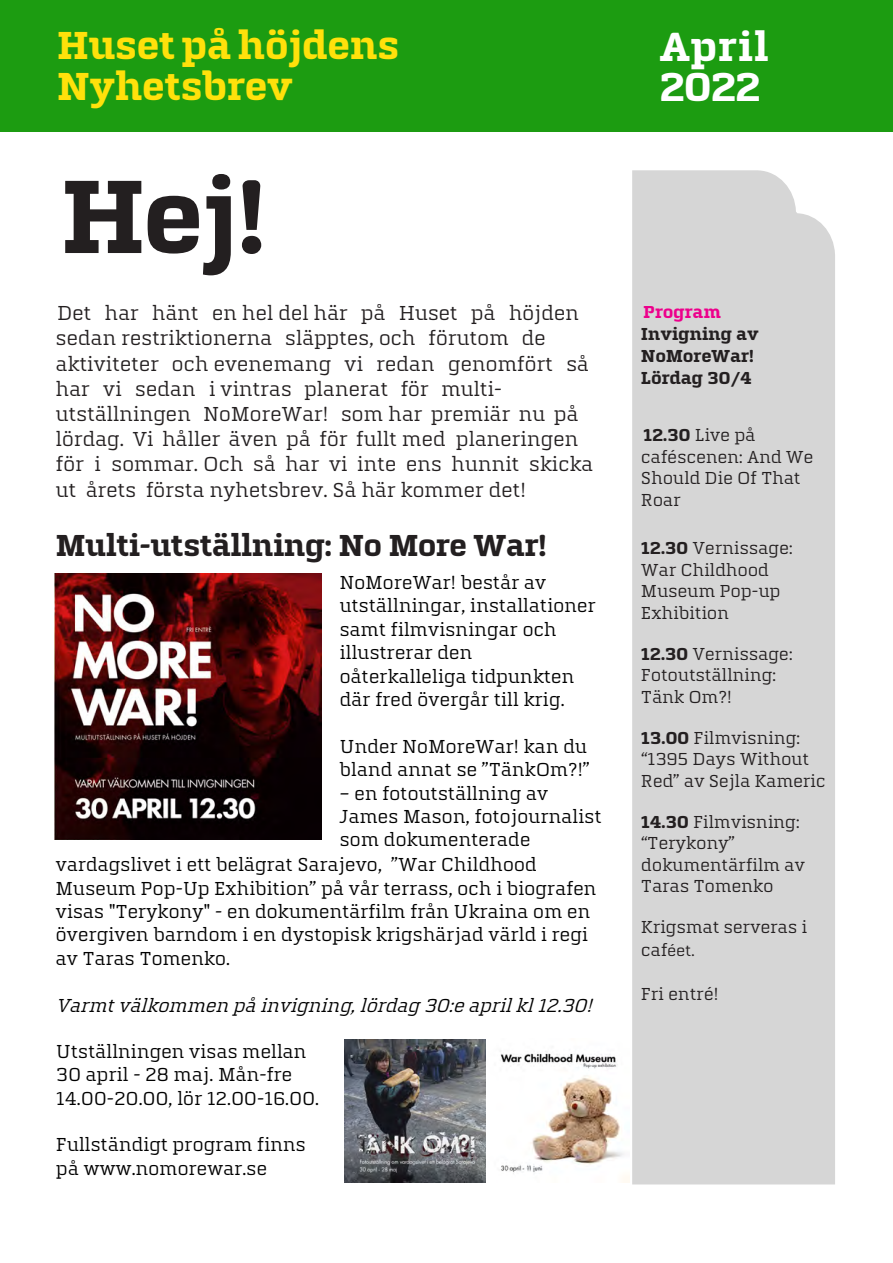
<style>
.page{position:relative;width:893px;height:1263px;background:#fff}
.page>*{position:absolute;margin:0;border:0;box-sizing:border-box;transform-origin:0 0}
.t1{font:700 108px "Quitador For Jarfalla";color:#231f20}
.NO_Bröd_Liten{font:700 42px/39.9px "Quitador For Jarfalla";color:#fff}
.NO_Bröd_Liten-2{font:700 40.5px/41.5px "Quitador For Jarfalla";letter-spacing:-.025em;color:#ffe10b}
.t2{font:700 31.5px "Quitador For Jarfalla";letter-spacing:-.035em;color:#231f20}
.t3{font:21px/25.2px "Quitador For Jarfalla";letter-spacing:-.02em;color:#231f20}
.t4{font:19.5px/23.4px "Quitador For Jarfalla";letter-spacing:-.02em;color:#000}
.t5{font:italic 19.5px "Quitador For Jarfalla";color:#000}
.t6{font:18px/21.5px "Quitador For Jarfalla";letter-spacing:-.02em;color:#231f20}
.t7{font:700 18px/21.9px "Quitador For Jarfalla";letter-spacing:-.02em;color:#231f20}
.t8{font:16.5px "Quitador For Jarfalla";color:#231f20}
.s1{color:#ed008c}
.s2{font-weight:700}
.s3{font-size:18px}
</style>
<div class="page">
<div style="left:0;top:0;width:893px;height:132px;background:#1c9c11"></div>
<div style="left:632px;top:170px;width:203px;height:1014px;background:#d6d6d6"></div>
<img style="left:55px;top:573px;width:266px;height:266px">
<img style="left:345px;top:1039px;width:284px;height:143px">
<p class="NO_Bröd_Liten-2" style="left:57px;top:24px;width:344px">Huset på höjdens<br>Nyhetsbrev</p>
<p class="NO_Bröd_Liten" style="left:659px;top:27px;width:111px">April<br>2022</p>
<p class="t1" style="left:60px;top:158px;width:209px">Hej!</p>
<p class="t3" style="left:56px;top:301px;width:539px">Det har hänt en hel del här på Huset på höjden sedan restriktionerna släpptes, och förutom de aktiviteter och evenemang vi redan genomfört så har vi sedan i vintras planerat för multi&shy;utställningen NoMoreWar! som har premiär nu på lördag. Vi håller även på för fullt med planeringen för i sommar. Och så har vi inte ens hunnit skicka ut årets första nyhetsbrev. Så här kommer det!</p>
<h3 class="t2" style="left:56px;top:528px;width:493px">Multi-utställning: No More War!</h3>
<p class="t4" style="left:339px;top:571px;width:258px">NoMoreWar! består av utställningar, installationer samt filmvisningar och illustrerar den oåterkalleliga tidpunkten där fred övergår till krig.</p>
<p class="t4" style="left:339px;top:735px;width:252px">Under NoMoreWar! kan du bland annat se ”TänkOm?!”</p>
<p class="t4" style="left:339px;top:781px;width:264px">– en fotoutställning av<br>James Mason, fotojournalist som dokumenterade</p>
<p class="t4" style="left:56px;top:853px;width:543px">vardagslivet i ett belägrat Sarajevo, ”War Childhood Museum Pop-Up Exhibition” på vår terrass, och i biografen visas "Terykony" - en dokumentärfilm från Ukraina om en övergiven barndom i en dystopisk krigshärjad värld i regi av Taras Tomenko.</p>
<p class="t5" style="left:56px;top:995px;width:543px">Varmtvälkommen påinvigning,lördag 30:eaprilkl12.30!</p>
<p class="t4" style="left:56px;top:1039px;width:265px">Utställningen visas mellan<br>30 april - 28 maj. Mån-fre<br>14.00-20.00, lör 12.00-16.00.</p>
<p class="t4" style="left:56px;top:1133px;width:251px">Fullständigt program finns på www.nomorewar.se</p>
<p class="t7" style="left:641px;top:301px;width:119px"><span class="s1">Program<br></span>Invigning av<br>NoMoreWar!<br>Lördag 30/4</p>
<p class="t6" style="left:641px;top:424px;width:174px;line-height:21.9px"><span class="s2">12.30</span> Live på caféscenen: And We<br>Should Die Of That<br>Roar</p>
<p class="t6" style="left:641px;top:538px;width:153px"><span class="s2">12.30</span> Vernissage:<br>War Childhood<br>Museum Pop-up<br>Exhibition</p>
<p class="t6" style="left:641px;top:643px;width:153px"><span class="s2">12.30</span> Vernissage:<br>Fotoutställning:<br>Tänk Om?!</p>
<p class="t6" style="left:641px;top:727px;width:186px"><span class="s2">13.00</span> Filmvisning: “1395 Days Without<br>Red” av Sejla Kameric</p>
<p class="t6" style="left:641px;top:811px;width:166px"><span class="s2">14.30</span> Filmvisning: “Terykony” dokumentärfilm av<br>Taras Tomenko</p>
<p class="t6" style="left:641px;top:917px;width:168px">Krigsmat serveras i</p>
<p class="t8" style="left:641px;top:942px;width:55px"><span class="s3">caf</span>éet.</p>
<p class="t6" style="left:641px;top:983px;width:79px">Fri entré!</p>
</div>
